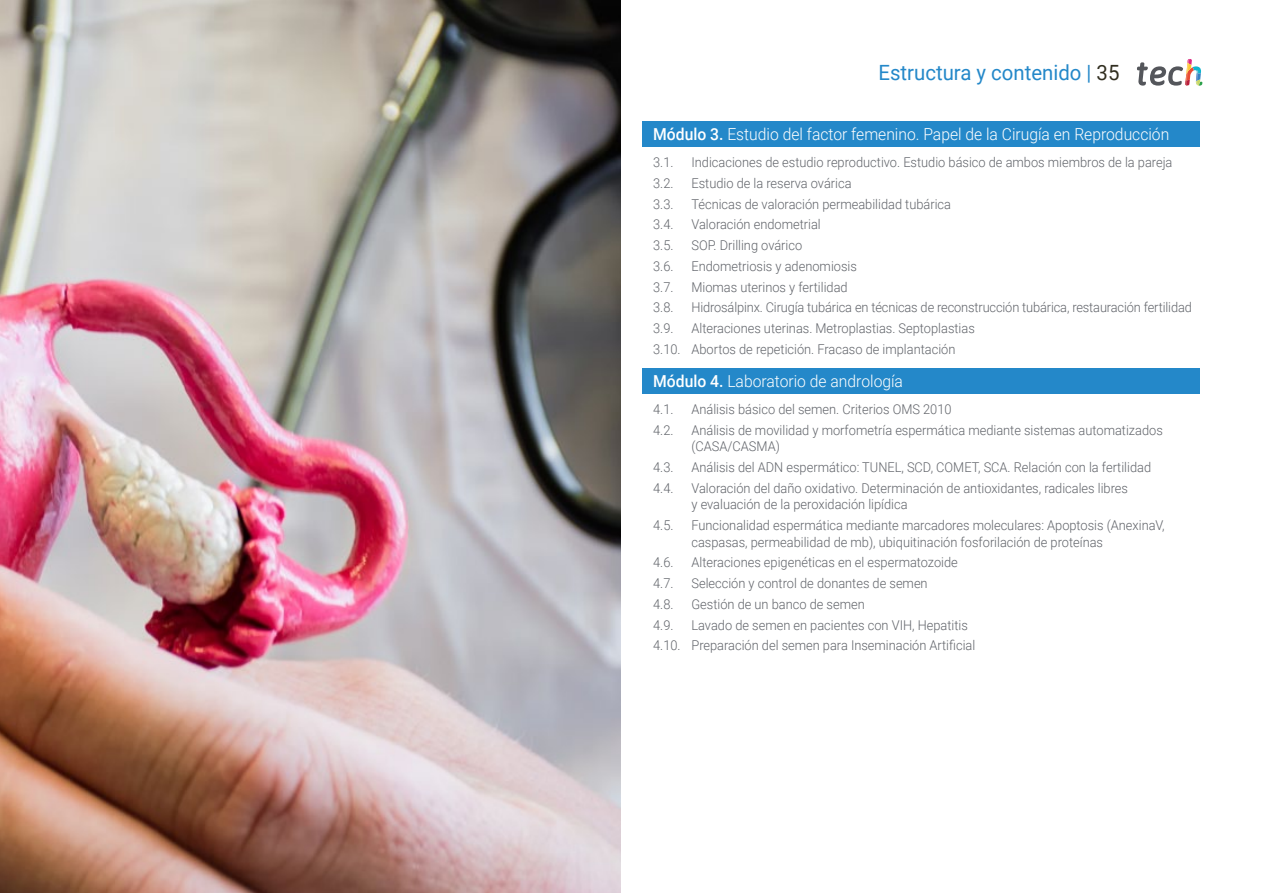
<style>
.page{position:relative;width:1263px;height:893px;background:#fff}
.page>*{position:absolute;margin:0;border:0;box-sizing:border-box;transform-origin:0 0}
.t1{font:21px "Roboto";color:#2488c9}
.t2{font:300 16.5px "Roboto";color:#fff;scale:.95 1}
.t3{font:300 13.5px/16.5px "Roboto";color:#61646a;scale:.95 1}
.s1{color:#312e20}
.s2{font-weight:500}
</style>
<div class="page">
<img style="left:0;top:0;width:621px;height:893px">
<div style="left:642px;top:121px;width:557px;height:25px;background:#2488c9"></div>
<div style="left:642px;top:368px;width:557px;height:25px;background:#2488c9"></div>
<svg style="left:1137px;top:59px;width:65px;height:27px"></svg>
<h1 class="t1" style="left:878px;top:57px;width:242px">Estructura y contenido | <span class="s1">35</span></h1>
<p class="t2" style="left:653px;top:123px;width:545px"><span class="s2">Módulo 3.</span> Estudio del factor femenino. Papel de la Cirugía en Reproducción</p>
<p class="t3" style="left:653px;top:154px;width:23px">3.1.</p>
<p class="t3" style="left:691px;top:154px;width:508px">Indicaciones de estudio reproductivo. Estudio básico de ambos miembros de la pareja</p>
<p class="t3" style="left:653px;top:174px;width:23px">3.2.</p>
<p class="t3" style="left:691px;top:174px;width:170px">Estudio de la reserva ovárica</p>
<p class="t3" style="left:653px;top:195px;width:23px">3.3.</p>
<p class="t3" style="left:691px;top:195px;width:275px">Técnicas de valoración permeabilidad tubárica</p>
<p class="t3" style="left:653px;top:216px;width:23px">3.4.</p>
<p class="t3" style="left:691px;top:216px;width:138px">Valoración endometrial</p>
<p class="t3" style="left:653px;top:237px;width:23px">3.5.</p>
<p class="t3" style="left:691px;top:237px;width:118px">SOP. Drilling ovárico</p>
<p class="t3" style="left:653px;top:257px;width:23px">3.6.</p>
<p class="t3" style="left:691px;top:257px;width:176px">Endometriosis y adenomiosis</p>
<p class="t3" style="left:653px;top:278px;width:23px">3.7.</p>
<p class="t3" style="left:691px;top:278px;width:166px">Miomas uterinos y fertilidad</p>
<p class="t3" style="left:653px;top:299px;width:23px">3.8.</p>
<p class="t3" style="left:691px;top:299px;width:528px">Hidrosálpinx. Cirugía tubárica en técnicas de reconstrucción tubárica, restauración fertilidad</p>
<p class="t3" style="left:653px;top:320px;width:23px">3.9.</p>
<p class="t3" style="left:653px;top:317px;width:340px;line-height:20.7px;text-indent:38px">Alteraciones uterinas. Metroplastias. Septoplastias<br>3.10. Abortos de repetición. Fracaso de implantación</p>
<p class="t2" style="left:653px;top:370px;width:264px"><span class="s2">Módulo 4.</span> Laboratorio de andrología</p>
<p class="t3" style="left:653px;top:401px;width:23px">4.1.</p>
<p class="t3" style="left:691px;top:401px;width:275px">Análisis básico del semen. Criterios OMS 2010</p>
<p class="t3" style="left:653px;top:421px;width:23px">4.2.</p>
<p class="t3" style="left:691px;top:421px;width:498px">Análisis de movilidad y morfometría espermática mediante sistemas automatizados (CASA/CASMA)</p>
<p class="t3" style="left:653px;top:459px;width:23px">4.3.</p>
<p class="t3" style="left:691px;top:459px;width:485px">Análisis del ADN espermático: TUNEL, SCD, COMET, SCA. Relación con la fertilidad</p>
<p class="t3" style="left:653px;top:479px;width:23px">4.4.</p>
<p class="t3" style="left:691px;top:479px;width:461px">Valoración del daño oxidativo. Determinación de antioxidantes, radicales libres y evaluación de la peroxidación lipídica</p>
<p class="t3" style="left:653px;top:517px;width:23px">4.5.</p>
<p class="t3" style="left:691px;top:517px;width:499px">Funcionalidad espermática mediante marcadores moleculares: Apoptosis (AnexinaV, caspasas, permeabilidad de mb), ubiquitinación fosforilación de proteínas</p>
<p class="t3" style="left:653px;top:554px;width:23px">4.6.</p>
<p class="t3" style="left:691px;top:554px;width:282px">Alteraciones epigenéticas en el espermatozoide</p>
<p class="t3" style="left:653px;top:575px;width:23px">4.7.</p>
<p class="t3" style="left:691px;top:575px;width:250px">Selección y control de donantes de semen</p>
<p class="t3" style="left:653px;top:595px;width:23px">4.8.</p>
<p class="t3" style="left:691px;top:595px;width:184px">Gestión de un banco de semen</p>
<p class="t3" style="left:653px;top:616px;width:23px">4.9.</p>
<p class="t3" style="left:653px;top:614px;width:341px;line-height:20.7px;text-indent:38px">Lavado de semen en pacientes con VIH, Hepatitis<br>4.10. Preparación del semen para Inseminación Artificial</p>
</div>
